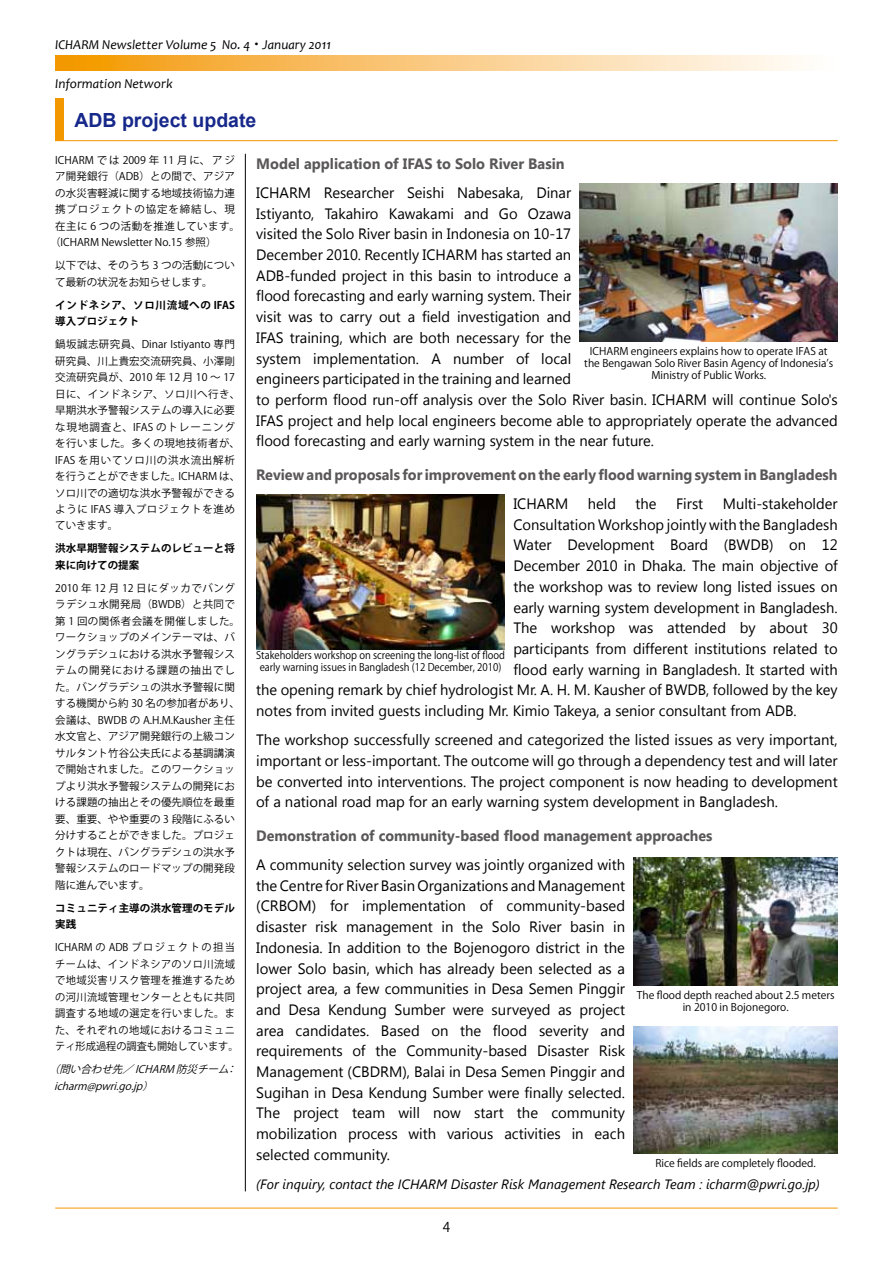
<style>
.page{position:relative;width:893px;height:1263px;background:#fff}
.page>*{position:absolute;margin:0;border:0;box-sizing:border-box;transform-origin:0 0}
.t1{font:700 19.5px "Arial";color:#17288b}
.t2{font:15px/20.7px "Segoe UI";color:#000;text-align:justify}
.t3{font:700 15px "Segoe UI";color:#595757;scale:.96 1}
.t4{font:700 15px "Segoe UI";color:#595757;scale:.95 1}
.t5{font:700 15px "Segoe UI";color:#595757}
.t6{font:italic 13.5px "Segoe UI";color:#000}
.t7{font:italic 13.5px "Candara";color:#000}
.t8{font:13.5px "Koz Go Pro";color:#000}
.t9{font:10.5px/16.5px "Koz Go Pro";letter-spacing:.005em;color:#000}
.t10{font:10.5px/16.5px "Koz Go Pro";letter-spacing:.04em;color:#000}
.t11{font:10.5px/12px "Koz Go Pro";letter-spacing:.005em;color:#000;text-align:center;scale:.92 1}
.t12{font:700 10.5px/16.5px "Koz Go Pro";letter-spacing:.005em;color:#000}
.t13{font:italic 10.5px/16.5px "Koz Go Pro";color:#000}
.t14{font:700 10.5px/16.5px "Koz Go Pro";letter-spacing:.07em;color:#000}
.t15{font:10.5px "Koz Go Pro";letter-spacing:.08em;color:#000}
.s1{font-family:"Koz Min Pro";font-style:normal}
</style>
<div class="page">
<svg style="left:55px;top:55px;width:746px;height:15px;background:#f9c97e"></svg>
<hr style="left:55px;top:1208px;width:783px;height:1px;background:#f39700">
<hr style="left:245px;top:154px;width:1px;height:1037px;background:#000">
<div style="left:55px;top:99px;width:9px;height:42px;background:#f39700"></div>
<hr style="left:55px;top:140px;width:783px;height:1px;background:#f39700">
<img style="left:256px;top:495px;width:249px;height:154px">
<img style="left:580px;top:184px;width:258px;height:157px">
<img style="left:634px;top:858px;width:204px;height:127px">
<img style="left:634px;top:1026px;width:204px;height:127px">
<p class="t7" style="left:55px;top:36px;width:277px">ICHARM Newsletter Volume 5 No. 4 <span class="s1">・</span> January 2011</p>
<p class="t7" style="left:55px;top:75px;width:119px">Information Network</p>
<h1 class="t1" style="left:74px;top:107px;width:184px">ADB project update</h1>
<p class="t9" style="left:55px;top:152px;width:181px">ICHARM では 2009 年 11 月に、アジ</p>
<p class="t9" style="left:55px;top:169px;width:181px">ア開発銀行（ADB）との間で、アジア</p>
<p class="t9" style="left:55px;top:185px;width:181px">の水災害軽減に関する地域技術協力連</p>
<p class="t15" style="left:55px;top:203px;width:181px">携プロジェクトの協定を締結し、現</p>
<p class="t10" style="left:55px;top:218px;width:186px">在主に 6 つの活動を推進しています。</p>
<p class="t9" style="left:50px;top:235px;width:168px">（ICHARM Newsletter No.15 参照）</p>
<p class="t9" style="left:55px;top:257px;width:181px">以下では、そのうち 3 つの活動について最新の状況をお知らせします。</p>
<p class="t14" style="left:55px;top:297px;width:181px">インドネシア、ソロ川流域への IFAS導入プロジェクト</p>
<p class="t9" style="left:55px;top:336px;width:186px">鍋坂誠志研究員、Dinar Istiyanto 専門研究員、川上貴宏交流研究員、小澤剛交流研究員が、2010 年 12 月 10 ～ 17日に、インドネシア、ソロ川へ行き、早期洪水予警報システムの導入に必要な現地調査と、IFAS のトレーニングを行いました。多くの現地技術者が、<br>IFAS を用いてソロ川の洪水流出解析を行うことができました。ICHARM は、ソロ川での適切な洪水予警報ができるように IFAS 導入プロジェクトを進めていきます。</p>
<p class="t12" style="left:55px;top:541px;width:181px">洪水早期警報システムのレビューと将来に向けての提案</p>
<p class="t9" style="left:55px;top:580px;width:186px">2010 年 12 月 12 日にダッカでバングラデシュ水開発局（BWDB）と共同で第 1 回の関係者会議を開催しました。ワークショップのメインテーマは、バングラデシュにおける洪水予警報システムの開発における課題の抽出でした。バングラデシュの洪水予警報に関する機関から約 30 名の参加者があり、会議は、BWDB の A.H.M.Kausher 主任水文官と、アジア開発銀行の上級コンサルタント竹谷公夫氏による基調講演で開始されました。このワークショップより洪水予警報システムの開発における課題の抽出とその優先順位を最重要、重要、やや重要の 3 段階にふるい分けすることができました。プロジェクトは現在、バングラデシュの洪水予警報システムのロードマップの開発段階に進んでいます。</p>
<p class="t12" style="left:55px;top:900px;width:181px">コミュニティ主導の洪水管理のモデル実践</p>
<p class="t10" style="left:55px;top:939px;width:185px">ICHARM の ADB プロジェクトの担当チームは、インドネシアのソロ川流域で地域災害リスク管理を推進するための河川流域管理センターとともに共同調査する地域の選定を行いました。また、それぞれの地域におけるコミュニティ形成過程の調査も開始しています。</p>
<p class="t13" style="left:54px;top:1061px;width:188px;text-indent:-5px">（問い合わせ先／ ICHARM 防災チーム：icharm@pwri.go.jp）</p>
<p class="t5" style="left:256px;top:153px;width:310px">Model application of IFAS to Solo River Basin</p>
<p class="t2" style="left:256px;top:182px;width:583px;text-align:left">ICHARM Researcher Seishi Nabesaka, Dinar<br>Istiyanto, Takahiro Kawakami and Go Ozawa<br>visited the Solo River basin in Indonesia on 10-17<br>December 2010. Recently ICHARM has started an<br>ADB-funded project in this basin to introduce a<br>flood forecasting and early warning system. Their<br>visit was to carry out a field investigation and<br>IFAS training, which are both necessary for the<br>system implementation. A number of local<br>engineers participated in the training and learned<br>to perform flood run-off analysis over the Solo River basin. ICHARM will continue Solo's IFAS project and help local engineers become able to appropriately operate the advanced flood forecasting and early warning system in the near future.</p>
<p class="t3" style="left:256px;top:464px;width:607px">Review and proposals for improvement on the early flood warning system in Bangladesh</p>
<p class="t2" style="left:513px;top:493px;width:56px">ICHARM</p>
<p class="t2" style="left:588px;top:493px;width:30px">held</p>
<p class="t2" style="left:636px;top:493px;width:22px">the</p>
<p class="t2" style="left:676px;top:493px;width:29px">First</p>
<p class="t2" style="left:723px;top:493px;width:116px">Multi-stakeholder</p>
<p class="t2" style="left:513px;top:513px;width:326px">Consultation Workshop jointly with the Bangladesh</p>
<p class="t2" style="left:513px;top:534px;width:326px">Water Development Board (BWDB) on 12</p>
<p class="t2" style="left:513px;top:555px;width:326px">December 2010 in Dhaka. The main objective of</p>
<p class="t2" style="left:513px;top:575px;width:326px">the workshop was to review long listed issues on</p>
<p class="t2" style="left:513px;top:596px;width:326px">early warning system development in Bangladesh.</p>
<p class="t2" style="left:513px;top:617px;width:326px">The workshop was attended by about 30</p>
<p class="t2" style="left:513px;top:637px;width:326px">participants from different institutions related to</p>
<p class="t2" style="left:513px;top:658px;width:326px">flood early warning in Bangladesh. It started with</p>
<p class="t2" style="left:256px;top:679px;width:583px">the opening remark by chief hydrologist Mr. A. H. M. Kausher of BWDB, followed by the key</p>
<p class="t2" style="left:256px;top:700px;width:542px">notes from invited guests including Mr. Kimio Takeya, a senior consultant from ADB.</p>
<p class="t2" style="left:256px;top:729px;width:583px">The workshop successfully screened and categorized the listed issues as very important, important or less-important. The outcome will go through a dependency test and will later be converted into interventions. The project component is now heading to development of a national road map for an early warning system development in Bangladesh.</p>
<p class="t4" style="left:256px;top:825px;width:482px">Demonstration of community-based flood management approaches</p>
<p class="t2" style="left:256px;top:854px;width:370px">A community selection survey was jointly organized with the Centre for River Basin Organizations and Management (CRBOM) for implementation of community-based disaster risk management in the Solo River basin in Indonesia. In addition to the Bojenogoro district in the lower Solo basin, which has already been selected as a project area, a few communities in Desa Semen Pinggir and Desa Kendung Sumber were surveyed as project area candidates. Based on the flood severity and requirements of the Community-based Disaster Risk Management (CBDRM), Balai in Desa Semen Pinggir and Sugihan in Desa Kendung Sumber were finally selected.<br>The project team will now start the community mobilization process with various activities in each selected community.</p>
<p class="t6" style="left:256px;top:1175px;width:565px">(For inquiry, contact the ICHARM Disaster Risk Management Research Team : icharm@pwri.go.jp)</p>
<p class="t9" style="left:584px;top:345px;width:250px;line-height:12px;text-align:center">ICHARM engineers explains how to operate IFAS at the Bengawan Solo River Basin Agency of Indonesia’s<br>Ministry of Public Works.</p>
<p class="t11" style="left:256px;top:650px;width:272px">Stakeholders workshop on screening the long-list of flood early warning issues in Bangladesh (12 December, 2010)</p>
<p class="t9" style="left:637px;top:990px;width:199px;line-height:12px;text-align:center">The flood depth reached about 2.5 meters in 2010 in Bojonegoro.</p>
<p class="t9" style="left:655px;top:1155px;width:162px">Rice fields are completely flooded.</p>
<p class="t8" style="left:443px;top:1219px;width:9px">4</p>
</div>
